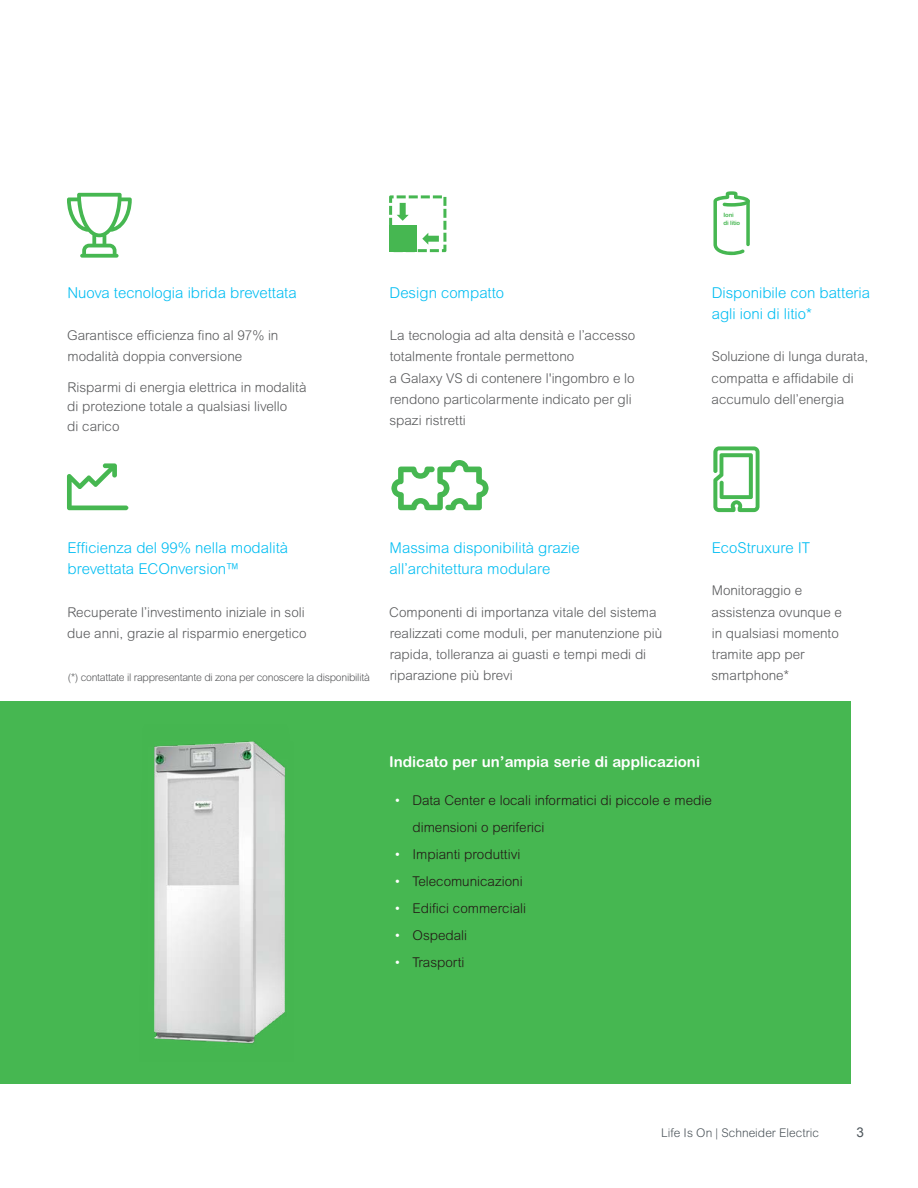
<style>
.page{position:relative;width:918px;height:1188px;background:#fff}
.page>*{position:absolute;margin:0;border:0;box-sizing:border-box;transform-origin:0 0}
.t1{font:300 15px/21.3px "Arial Rounded MT Std";color:#00bdf2}
.t2{font:700 15px "Arial Rounded MT Pro";color:#fff}
.t3{font:300 13.5px/21.3px "Arial Rounded MT Std";color:#58595b}
.t4{font:300 13.5px/27px "Arial Rounded MT Std";color:#231815}
.t5{font:13.5px "Arial";color:#4d555b}
.t6{font:300 12px "Arial Rounded MT Std";color:#4d555b}
.t7{font:300 10.5px "Arial Rounded MT Std";letter-spacing:-.025em;color:#58595b}
.t8{font:700 6px/7.8px "Arial Rounded MT Pro";letter-spacing:-.025em;color:#46b751}
.s1{color:#fff}
</style>
<div class="page">
<div style="left:0;top:702px;width:851px;height:382px;background:#46b751"></div>
<svg style="left:713px;top:191px;width:37px;height:64px"></svg>
<svg style="left:713px;top:446px;width:47px;height:66px"></svg>
<img style="left:154px;top:741px;width:131px;height:303px">
<svg style="left:391px;top:460px;width:98px;height:50px"></svg>
<svg style="left:389px;top:195px;width:57px;height:57px"></svg>
<svg style="left:67px;top:463px;width:61px;height:47px"></svg>
<svg style="left:67px;top:193px;width:65px;height:65px"></svg>
<p class="t1" style="left:67px;top:282px;width:231px">Nuova tecnologia ibrida brevettata</p>
<p class="t3" style="left:67px;top:325px;width:213px">Garantisce efficienza fino al 97% in modalità doppia conversione</p>
<p class="t3" style="left:67px;top:377px;width:241px;line-height:19.5px">Risparmi di energia elettrica in modalità di protezione totale a qualsiasi livello<br>di carico</p>
<p class="t1" style="left:390px;top:282px;width:116px">Design compatto</p>
<p class="t3" style="left:389px;top:325px;width:247px">La tecnologia ad alta densità e l’accesso totalmente frontale permettono<br>a Galaxy VS di contenere l'ingombro e lo rendono particolarmente indicato per gli spazi ristretti</p>
<p class="t8" style="left:724px;top:211px;width:18px">Ioni di litio</p>
<p class="t1" style="left:712px;top:282px;width:160px">Disponibile con batteria agli ioni di litio*</p>
<p class="t3" style="left:712px;top:346px;width:158px">Soluzione di lunga durata, compatta e affidabile di accumulo dell’energia</p>
<p class="t1" style="left:67px;top:537px;width:222px">Efficienza del 99% nella modalità brevettata ECOnversion™</p>
<p class="t3" style="left:67px;top:601px;width:241px">Recuperate l’investimento iniziale in soli due anni, grazie al risparmio energetico</p>
<p class="t7" style="left:68px;top:672px;width:304px">(*) contattate il rappresentante di zona per conoscere la disponibilità</p>
<p class="t1" style="left:390px;top:537px;width:192px">Massima disponibilità grazie all’architettura modulare</p>
<p class="t3" style="left:389px;top:601px;width:274px">Componenti di importanza vitale del sistema realizzati come moduli, per manutenzione più rapida, tolleranza ai guasti e tempi medi di riparazione più brevi</p>
<p class="t1" style="left:712px;top:537px;width:100px">EcoStruxure IT</p>
<p class="t3" style="left:712px;top:580px;width:132px">Monitoraggio e assistenza ovunque e in qualsiasi momento tramite app per smartphone*</p>
<p class="t2" style="left:389px;top:752px;width:312px">Indicato per un’ampia serie di applicazioni</p>
<p class="t4" style="left:412px;top:786px;width:301px;text-indent:-17px"><span class="s1">•</span> Data Center e locali informatici di piccole e medie dimensioni o periferici</p>
<p class="t4" style="left:395px;top:840px;width:127px"><span class="s1">•</span> Impianti produttivi</p>
<p class="t4" style="left:395px;top:867px;width:129px"><span class="s1">•</span> Telecomunicazioni</p>
<p class="t4" style="left:395px;top:894px;width:132px"><span class="s1">•</span> Edifici commerciali</p>
<p class="t4" style="left:395px;top:921px;width:73px"><span class="s1">•</span> Ospedali</p>
<p class="t4" style="left:395px;top:948px;width:71px"><span class="s1">•</span> Trasporti</p>
<p class="t6" style="left:661px;top:1125px;width:159px">Life Is On | Schneider Electric</p>
<p class="t5" style="left:856px;top:1123px;width:9px">3</p>
</div>
